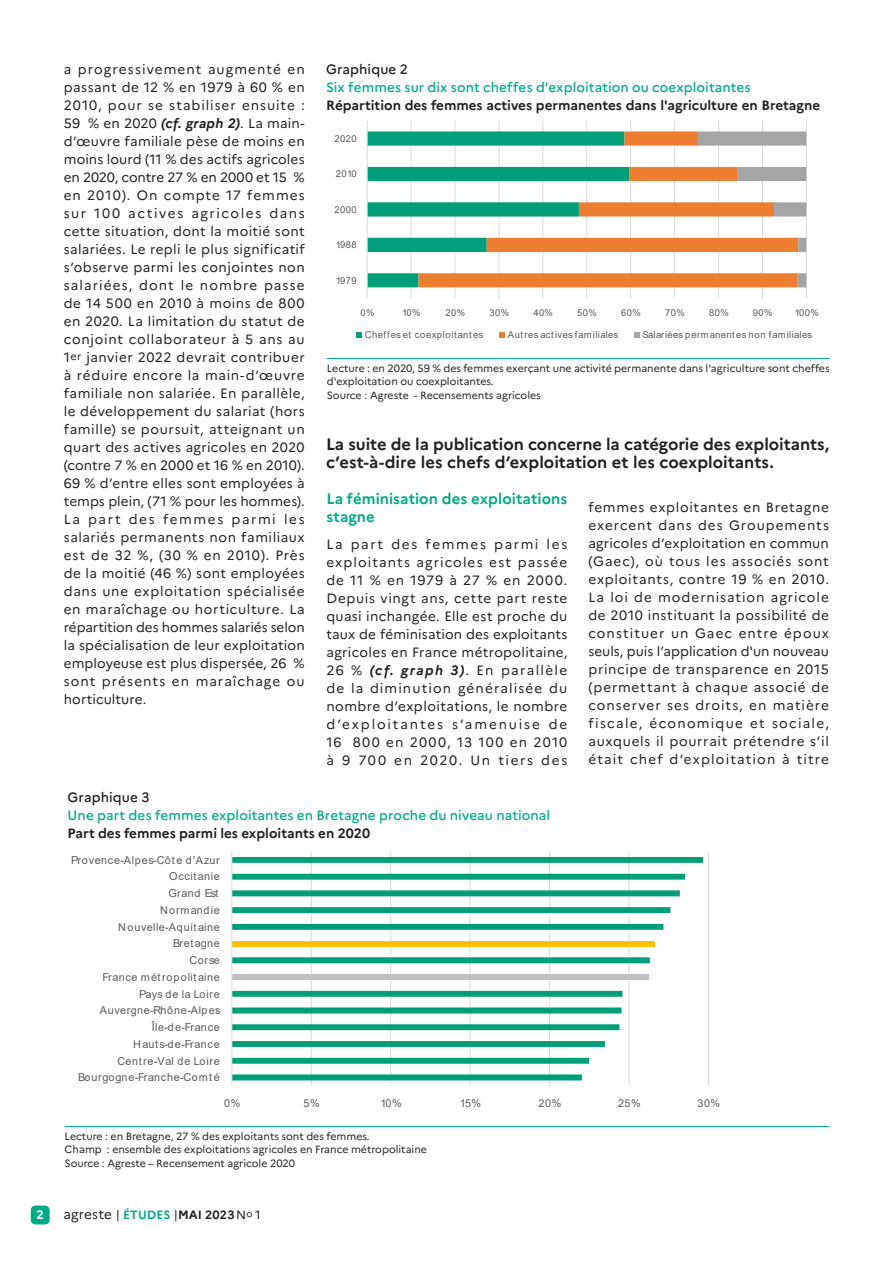
<style>
.page{position:relative;width:893px;height:1263px;background:#fff}
.page>*{position:absolute;margin:0;border:0;box-sizing:border-box;transform-origin:0 0}
.t1{font:700 16.5px/18px "Marianne";color:#231f20}
.t2{font:700 15px/18px "Marianne";color:#00ab85}
.t3{font:13.5px/18px "Marianne";letter-spacing:.075em;color:#231f20;text-align:justify}
.Titre_tableau_-_grap{font:500 13.5px/18px "Marianne";letter-spacing:.005em;color:#00ab85}
.Titre_tableau_-_grap-2{font:700 13.5px "Marianne";color:#231f20}
.t4{font:13.5px "Marianne";letter-spacing:.005em;color:#231f20}
.t5{font:700 12.15px "Marianne";color:#fff}
.t6{font:10.95px "Arial";letter-spacing:.055em;color:#595959}
.t7{font:10.95px "Arial";letter-spacing:.075em;color:#595959}
.t8{font:10.95px "Arial";letter-spacing:.015em;color:#595959}
.t9{font:10.8px "Arial";letter-spacing:.06em;color:#595959}
.t10{font:10.8px "Arial";letter-spacing:.035em;color:#595959}
.Source_graph___filet{font:10.5px/13.5px "Marianne";color:#231f20}
.t11{font:9.45px "Arial";letter-spacing:.04em;color:#595959}
.s1{font-weight:700;font-style:italic}
.s2{color:#231f20}
.s3{font-size:12px}
.s4{font-weight:700;font-size:12px;color:#00ab85}
.s5{font-weight:700;font-size:12px}
</style>
<div class="page">
<div style="left:31px;top:1205px;width:19px;height:19px;background:#00ab85;border-radius:5px"></div>
<hr style="left:411px;top:121px;width:1px;height:177px;background:#d9d9d9">
<hr style="left:455px;top:121px;width:1px;height:177px;background:#d9d9d9">
<hr style="left:499px;top:121px;width:1px;height:177px;background:#d9d9d9">
<hr style="left:542px;top:121px;width:1px;height:177px;background:#d9d9d9">
<hr style="left:586px;top:121px;width:1px;height:177px;background:#d9d9d9">
<hr style="left:630px;top:121px;width:1px;height:177px;background:#d9d9d9">
<hr style="left:674px;top:121px;width:1px;height:177px;background:#d9d9d9">
<hr style="left:718px;top:121px;width:1px;height:177px;background:#d9d9d9">
<hr style="left:762px;top:121px;width:1px;height:177px;background:#d9d9d9">
<hr style="left:806px;top:121px;width:1px;height:177px;background:#d9d9d9">
<svg style="left:368px;top:131px;width:51px;height:156px"></svg>
<svg style="left:419px;top:131px;width:279px;height:156px"></svg>
<svg style="left:698px;top:131px;width:108px;height:156px"></svg>
<hr style="left:367px;top:121px;width:1px;height:177px;background:#d9d9d9">
<svg style="left:356px;top:332px;width:6px;height:6px"></svg>
<svg style="left:499px;top:332px;width:6px;height:6px"></svg>
<svg style="left:634px;top:332px;width:6px;height:6px"></svg>
<hr style="left:311px;top:851px;width:1px;height:235px;background:#d9d9d9">
<hr style="left:390px;top:851px;width:1px;height:235px;background:#d9d9d9">
<hr style="left:470px;top:851px;width:1px;height:235px;background:#d9d9d9">
<hr style="left:549px;top:851px;width:1px;height:235px;background:#d9d9d9">
<hr style="left:629px;top:851px;width:1px;height:235px;background:#d9d9d9">
<hr style="left:708px;top:851px;width:1px;height:235px;background:#d9d9d9">
<svg style="left:232px;top:857px;width:471px;height:223px"></svg>
<hr style="left:231px;top:851px;width:1px;height:235px;background:#d9d9d9">
<hr style="left:327px;top:358px;width:503px;height:1px;background:#00ab85">
<hr style="left:65px;top:1126px;width:764px;height:1px;background:#00ab85">
<p class="t3" style="left:64px;top:59px;width:242px">a progressivement augmenté en passant de 12 % en 1979 à 60 % en 2010, pour se stabiliser ensuite :<br>59 % en 2020 <span class="s1">(cf. graph 2)</span>. La main&shy;d’œuvre familiale pèse de moins en moins lourd (11 % des actifs agricoles en 2020, contre 27 % en 2000 et 15 % en 2010). On compte 17 femmes sur 100 actives agricoles dans cette situation, dont la moitié sont salariées. Le repli le plus significatif s’observe parmi les conjointes non salariées, dont le nombre passe de 14 500 en 2010 à moins de 800 en 2020. La limitation du statut de conjoint collaborateur à 5 ans au 1<sup>er</sup> janvier 2022 devrait contribuer à réduire encore la main-d’œuvre familiale non salariée. En parallèle, le développement du salariat (hors famille) se poursuit, atteignant un quart des actives agricoles en 2020 (contre 7 % en 2000 et 16 % en 2010).<br>69 % d’entre elles sont employées à temps plein, (71 % pour les hommes).<br>La part des femmes parmi les salariés permanents non familiaux est de 32 %, (30 % en 2010). Près de la moitié (46 %) sont employées dans une exploitation spécialisée en maraîchage ou horticulture. La répartition des hommes salariés selon la spécialisation de leur exploitation employeuse est plus dispersée, 26 % sont présents en maraîchage ou horticulture.</p>
<p class="Titre_tableau_-_grap" style="left:326px;top:59px;width:426px"><span class="s2">Graphique 2<br></span>Six femmes sur dix sont cheffes d'exploitation ou coexploitantes</p>
<p class="Titre_tableau_-_grap-2" style="left:326px;top:95px;width:496px">Répartition des femmes actives permanentes dans l'agriculture en Bretagne</p>
<p class="t11" style="left:334px;top:132px;width:24px">2020</p>
<p class="t11" style="left:336px;top:167px;width:22px">2010</p>
<p class="t11" style="left:334px;top:203px;width:24px">2000</p>
<p class="t11" style="left:336px;top:238px;width:22px">1988</p>
<p class="t11" style="left:336px;top:274px;width:22px">1979</p>
<p class="t11" style="left:360px;top:306px;width:16px">0%</p>
<p class="t11" style="left:402px;top:306px;width:20px">10%</p>
<p class="t11" style="left:445px;top:306px;width:21px">20%</p>
<p class="t11" style="left:489px;top:306px;width:21px">30%</p>
<p class="t11" style="left:533px;top:306px;width:21px">40%</p>
<p class="t11" style="left:577px;top:306px;width:21px">50%</p>
<p class="t11" style="left:621px;top:306px;width:21px">60%</p>
<p class="t11" style="left:665px;top:306px;width:21px">70%</p>
<p class="t11" style="left:709px;top:306px;width:21px">80%</p>
<p class="t11" style="left:753px;top:306px;width:21px">90%</p>
<p class="t11" style="left:795px;top:306px;width:26px">100%</p>
<p class="t11" style="left:365px;top:328px;width:120px">Cheffes et coexploitantes</p>
<p class="t11" style="left:508px;top:328px;width:112px">Autres actives familiales</p>
<p class="t11" style="left:643px;top:328px;width:171px">Salariées permanentes non familiales</p>
<p class="Source_graph___filet" style="left:327px;top:360px;width:504px">Lecture : en 2020, 59 % des femmes exerçant une activité permanente dans l'agriculture sont cheffes d'exploitation ou coexploitantes.</p>
<p class="Source_graph___filet" style="left:327px;top:387px;width:215px">Source : Agreste - Recensements agricoles</p>
<p class="t1" style="left:326px;top:433px;width:505px">La suite de la publication concerne la catégorie des exploitants, c’est-à-dire les chefs d’exploitation et les coexploitants.</p>
<p class="t2" style="left:326px;top:489px;width:242px">La féminisation des exploitations stagne</p>
<p class="t3" style="left:326px;top:534px;width:242px">La part des femmes parmi les exploitants agricoles est passée de 11 % en 1979 à 27 % en 2000.<br>Depuis vingt ans, cette part reste quasi inchangée. Elle est proche du taux de féminisation des exploitants agricoles en France métropolitaine, 26 % <span class="s1">(cf. graph 3)</span>. En parallèle de la diminution généralisée du nombre d’exploitations, le nombre d’exploitantes s’amenuise de 16 800 en 2000, 13 100 en 2010 à 9 700 en 2020. Un tiers des</p>
<p class="t3" style="left:588px;top:497px;width:242px">femmes exploitantes en Bretagne exercent dans des Groupements agricoles d’exploitation en commun (Gaec), où tous les associés sont exploitants, contre 19 % en 2010.<br>La loi de modernisation agricole de 2010 instituant la possibilité de constituer un Gaec entre époux seuls, puis l’application d'un nouveau principe de transparence en 2015 (permettant à chaque associé de conserver ses droits, en matière fiscale, économique et sociale, auxquels il pourrait prétendre s’il était chef d’exploitation à titre</p>
<p class="Titre_tableau_-_grap" style="left:68px;top:787px;width:484px"><span class="s2">Graphique 3<br></span>Une part des femmes exploitantes en Bretagne proche du niveau national</p>
<p class="Titre_tableau_-_grap-2" style="left:68px;top:823px;width:304px">Part des femmes parmi les exploitants en 2020</p>
<p class="t9" style="left:71px;top:852px;width:150px">Provence-Alpes-Côte d'Azur</p>
<p class="t6" style="left:169px;top:869px;width:52px">Occitanie</p>
<p class="t8" style="left:168px;top:886px;width:52px">Grand Est</p>
<p class="t7" style="left:160px;top:902px;width:61px">Normandie</p>
<p class="t6" style="left:118px;top:919px;width:103px">Nouvelle-Aquitaine</p>
<p class="t10" style="left:173px;top:936px;width:48px">Bretagne</p>
<p class="t6" style="left:189px;top:953px;width:32px">Corse</p>
<p class="t9" style="left:103px;top:969px;width:119px">France métropolitaine</p>
<p class="t6" style="left:139px;top:986px;width:82px">Pays de la Loire</p>
<p class="t9" style="left:100px;top:1003px;width:122px">Auvergne-Rhône-Alpes</p>
<p class="t6" style="left:152px;top:1020px;width:70px">Île-de-France</p>
<p class="t9" style="left:133px;top:1036px;width:88px">Hauts-de-France</p>
<p class="t6" style="left:117px;top:1053px;width:104px">Centre-Val de Loire</p>
<p class="t9" style="left:78px;top:1070px;width:143px">Bourgogne-Franche-Comté</p>
<p class="t9" style="left:224px;top:1095px;width:18px">0%</p>
<p class="t9" style="left:304px;top:1095px;width:18px">5%</p>
<p class="t9" style="left:380px;top:1095px;width:23px">10%</p>
<p class="t9" style="left:460px;top:1095px;width:23px">15%</p>
<p class="t9" style="left:539px;top:1095px;width:24px">20%</p>
<p class="t9" style="left:618px;top:1095px;width:24px">25%</p>
<p class="t9" style="left:697px;top:1095px;width:24px">30%</p>
<p class="Source_graph___filet" style="left:65px;top:1128px;width:307px">Lecture : en Bretagne, 27 % des exploitants sont des femmes.</p>
<p class="Source_graph___filet" style="left:65px;top:1142px;width:364px">Champ : ensemble des exploitations agricoles en France métropolitaine</p>
<p class="Source_graph___filet" style="left:65px;top:1155px;width:232px">Source : Agreste – Recensement agricole 2020</p>
<p class="t5" style="left:37px;top:1205px;width:9px">2</p>
<p class="t4" style="left:64px;top:1204px;width:199px">agreste <span class="s3">|</span> <span class="s4">ÉTUDES</span> <span class="s3">|</span><span class="s5">MAI 2023</span> <span class="s3">N</span><sup>o</sup> <span class="s3">1</span></p>
</div>
